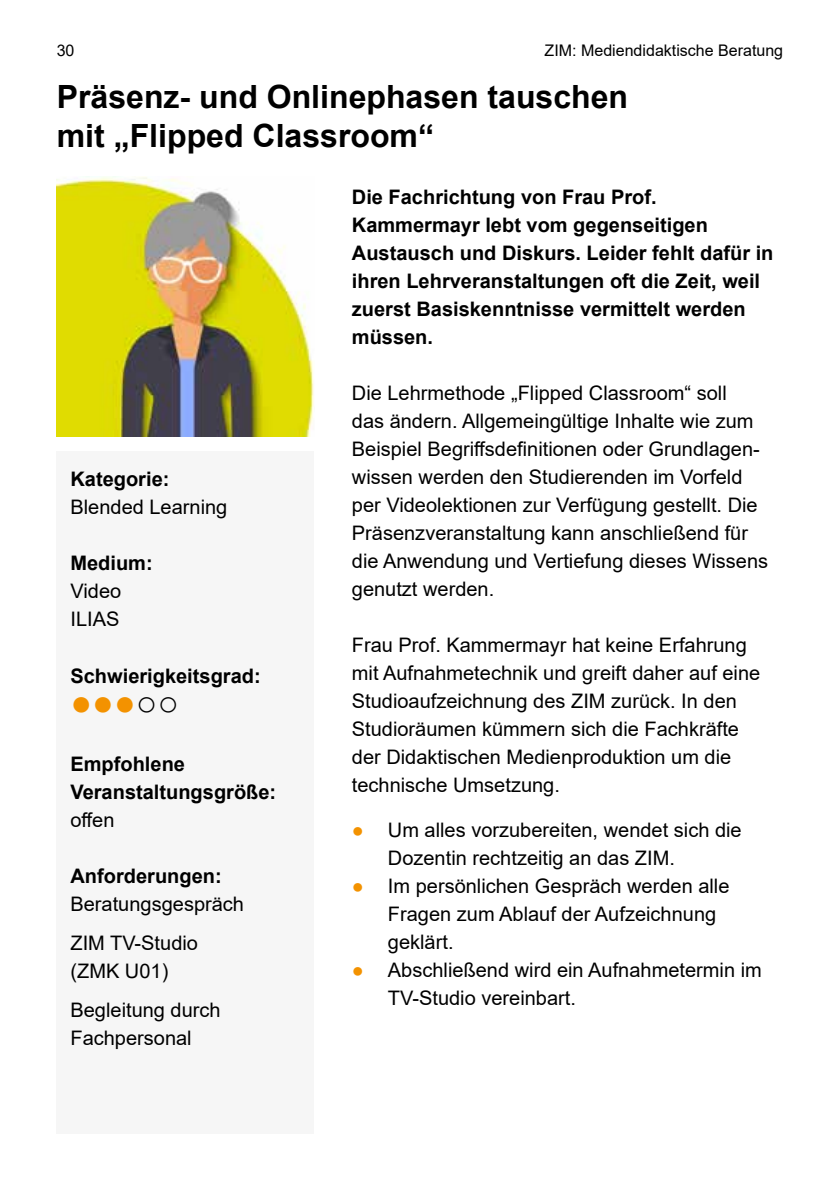
<style>
.page{position:relative;width:840px;height:1191px;background:#fff}
.page>*{position:absolute;margin:0;border:0;box-sizing:border-box;transform-origin:0 0}
.t1{font:36px "Arial";color:#f39200}
.t2{font:700 32px/38.4px "Arial";color:#000}
.t3{font:20px/28px "Arial";color:#000}
.t4{font:700 20px/28px "Arial";color:#000}
.t5{font:16px "Arial";color:#000}
.s1{color:#000}
.s2{color:#f39200}
</style>
<div class="page">
<div style="left:57px;top:451px;width:257px;height:683px;background:#f6f6f6"></div>
<img style="left:57px;top:177px;width:257px;height:260px">
<p class="t5" style="left:57px;top:39px;width:19px">30</p>
<p class="t5" style="left:544px;top:39px;width:240px">ZIM: Mediendidaktische Beratung</p>
<h2 class="t2" style="left:57px;top:78px;width:572px">Präsenz- und Onlinephasen tauschen mit „Flipped Classroom“</h2>
<p class="t4" style="left:70px;top:465px;width:100px">Kategorie:</p>
<p class="t3" style="left:70px;top:493px;width:158px">Blended Learning</p>
<p class="t4" style="left:70px;top:549px;width:84px">Medium:</p>
<p class="t3" style="left:70px;top:577px;width:52px">Video<br>ILIAS</p>
<p class="t4" style="left:70px;top:661px;width:192px">Schwierigkeitsgrad:</p>
<h1 class="t1" style="left:70px;top:677px;width:110px">●●●<span class="s1">○○</span></h1>
<p class="t4" style="left:70px;top:749px;width:207px">Empfohlene<br>Veranstaltungsgröße:</p>
<p class="t3" style="left:70px;top:805px;width:46px">offen</p>
<p class="t4" style="left:70px;top:861px;width:153px">Anforderungen:</p>
<p class="t3" style="left:70px;top:883px;width:175px;line-height:39.4px">Beratungsgespräch<br>ZIM TV-Studio</p>
<p class="t3" style="left:70px;top:951px;width:152px;line-height:39.4px">(ZMK U01)<br>Begleitung durch</p>
<p class="t3" style="left:70px;top:1024px;width:123px">Fachpersonal</p>
<p class="t4" style="left:351px;top:183px;width:423px">Die Fachrichtung von Frau Prof.<br>Kammermayr lebt vom gegenseitigen Austausch und Diskurs. Leider fehlt dafür in ihren Lehrveranstaltungen oft die Zeit, weil zuerst Basiskenntnisse vermittelt werden müssen.</p>
<p class="t3" style="left:351px;top:379px;width:417px">Die Lehrmethode „Flipped Classroom“ soll<br>das ändern. Allgemeingültige Inhalte wie zum Beispiel Begriffsdefinitionen oder Grundlagen&shy;wissen werden den Studierenden im Vorfeld per Videolektionen zur Verfügung gestellt. Die Präsenzveranstaltung kann anschließend für die Anwendung und Vertiefung dieses Wissens genutzt werden.</p>
<p class="t3" style="left:351px;top:631px;width:409px">Frau Prof. Kammermayr hat keine Erfahrung mit Aufnahmetechnik und greift daher auf eine Studioaufzeichnung des ZIM zurück. In den Studioräumen kümmern sich die Fachkräfte der Didaktischen Medienproduktion um die technische Umsetzung.</p>
<p class="t3" style="left:387px;top:815px;width:355px;text-indent:-36px"><span class="s2">●</span> Um alles vorzubereiten, wendet sich die<br>Dozentin rechtzeitig an das ZIM.</p>
<p class="t3" style="left:387px;top:871px;width:343px;text-indent:-36px"><span class="s2">●</span> Im persönlichen Gespräch werden alle<br>Fragen zum Ablauf der Aufzeichnung geklärt.</p>
<p class="t3" style="left:387px;top:955px;width:375px;text-indent:-36px"><span class="s2">●</span> Abschließend wird ein Aufnahmetermin im<br>TV-Studio vereinbart.</p>
</div>
